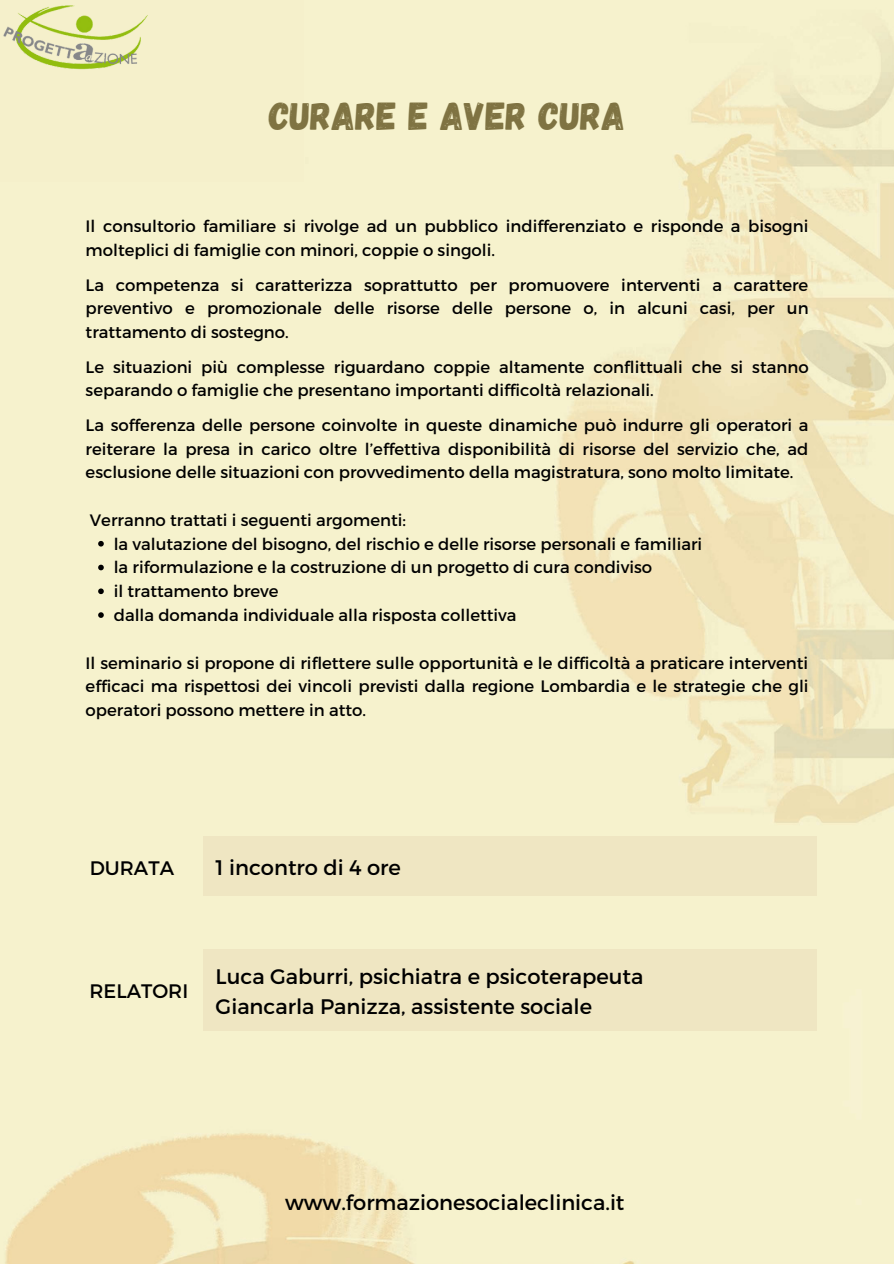
<style>
.page{position:relative;width:894px;height:1264px;background:#fff}
.page>*{position:absolute;margin:0;border:0;box-sizing:border-box;transform-origin:0 0}
.t1{font:39px "Gagalin";color:#7f7342}
.t2{font:21px "Montserrat";color:#000}
.t3{font:19.5px "Montserrat";color:#000}
.t4{font:16.5px/23.7px "Montserrat";color:#000;text-align:justify}
</style>
<div class="page">
<img style="left:0;top:0;width:893px;height:1263px">
<div style="left:0;top:0;width:304px;height:181px;background:#f5f0cb"></div>
<div style="left:203px;top:836px;width:613px;height:60px;background:#efe6c2"></div>
<div style="left:203px;top:949px;width:613px;height:82px;background:#efe6c2"></div>
<img style="left:3px;top:5px;width:145px;height:65px">
<svg style="left:98px;top:541px;width:6px;height:5px"></svg>
<svg style="left:98px;top:564px;width:6px;height:6px"></svg>
<svg style="left:98px;top:588px;width:6px;height:6px"></svg>
<svg style="left:98px;top:612px;width:6px;height:6px"></svg>
<p class="t1" style="left:269px;top:91px;width:357px">CURARE E AVER CURA</p>
<p class="t4" style="left:86px;top:214px;width:724px">Il consultorio familiare si rivolge ad un pubblico indifferenziato e risponde a bisogni molteplici di famiglie con minori, coppie o singoli.</p>
<p class="t4" style="left:86px;top:272px;width:724px">La competenza si caratterizza soprattutto per promuovere interventi a carattere preventivo e promozionale delle risorse delle persone o, in alcuni casi, per un trattamento di sostegno.</p>
<p class="t4" style="left:86px;top:354px;width:724px">Le situazioni più complesse riguardano coppie altamente conflittuali che si stanno separando o famiglie che presentano importanti difficoltà relazionali.</p>
<p class="t4" style="left:86px;top:412px;width:724px">La sofferenza delle persone coinvolte in queste dinamiche può indurre gli operatori a reiterare la presa in carico oltre l’effettiva disponibilità di risorse del servizio che, ad esclusione delle situazioni con provvedimento della magistratura, sono molto limitate.</p>
<p class="t4" style="left:90px;top:507px;width:317px">Verranno trattati i seguenti argomenti:</p>
<p class="t4" style="left:114px;top:531px;width:590px">la valutazione del bisogno, del rischio e delle risorse personali e familiari</p>
<p class="t4" style="left:114px;top:555px;width:539px">la riformulazione e la costruzione di un progetto di cura condiviso</p>
<p class="t4" style="left:114px;top:578px;width:166px">il trattamento breve</p>
<p class="t4" style="left:114px;top:602px;width:404px">dalla domanda individuale alla risposta collettiva</p>
<p class="t4" style="left:86px;top:650px;width:724px">Il seminario si propone di riflettere sulle opportunità e le difficoltà a praticare interventi efficaci ma rispettosi dei vincoli previsti dalla regione Lombardia e le strategie che gli operatori possono mettere in atto.</p>
<p class="t3" style="left:90px;top:855px;width:86px">DURATA</p>
<p class="t2" style="left:215px;top:854px;width:187px">1 incontro di 4 ore</p>
<p class="t3" style="left:89px;top:978px;width:100px">RELATORI</p>
<p class="t2" style="left:215px;top:962px;width:429px">Luca Gaburri, psichiatra e psicoterapeuta</p>
<p class="t2" style="left:215px;top:993px;width:378px">Giancarla Panizza, assistente sociale</p>
<p class="t2" style="left:285px;top:1189px;width:341px">www.formazionesocialeclinica.it</p>
</div>
